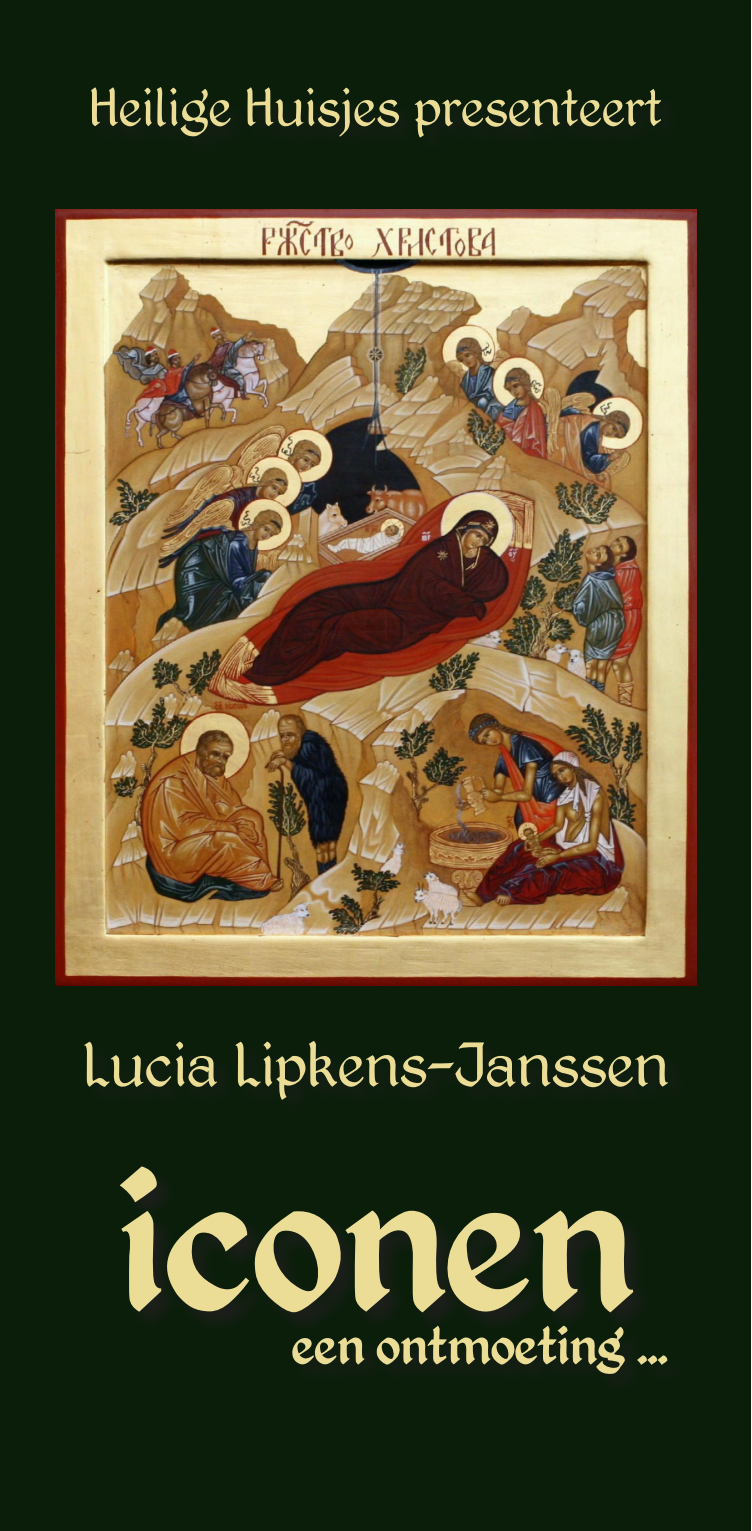
<style>
.page{position:relative;width:752px;height:1531px;background:#fff}
.page>*{position:absolute;margin:0;border:0;box-sizing:border-box;transform-origin:0 0}
.t1{font:225px "Kingthings Petrock";color:#ebdd96}
.t2{font:70px "Kingthings Petrock Light";color:#ebdd96}
.t3{font:60px "Kingthings Petrock Light";color:#ebdd96}
.t4{font:60px "Kingthings Petrock";color:#ebdd96}
</style>
<div class="page">
<div style="left:0;top:0;width:750px;height:1531px;background:#0a1e0a"></div>
<img style="left:56px;top:209px;width:640px;height:777px">
<div style="left:116px;top:1163px;width:538px;height:171px;background:#231f20;opacity:.75"></div>
<div style="left:289px;top:1321px;width:399px;height:74px;background:#0c1e0b"></div>
<p class="t3" style="left:90px;top:80px;width:573px">Heilige Huisjes presenteert</p>
<p class="t2" style="left:83px;top:1032px;width:587px">Lucia Lipkens-Janssen</p>
<p class="t1" style="left:118px;top:1109px;width:517px">iconen</p>
<p class="t4" style="left:292px;top:1310px;width:377px">een ontmoeting ...</p>
</div>
